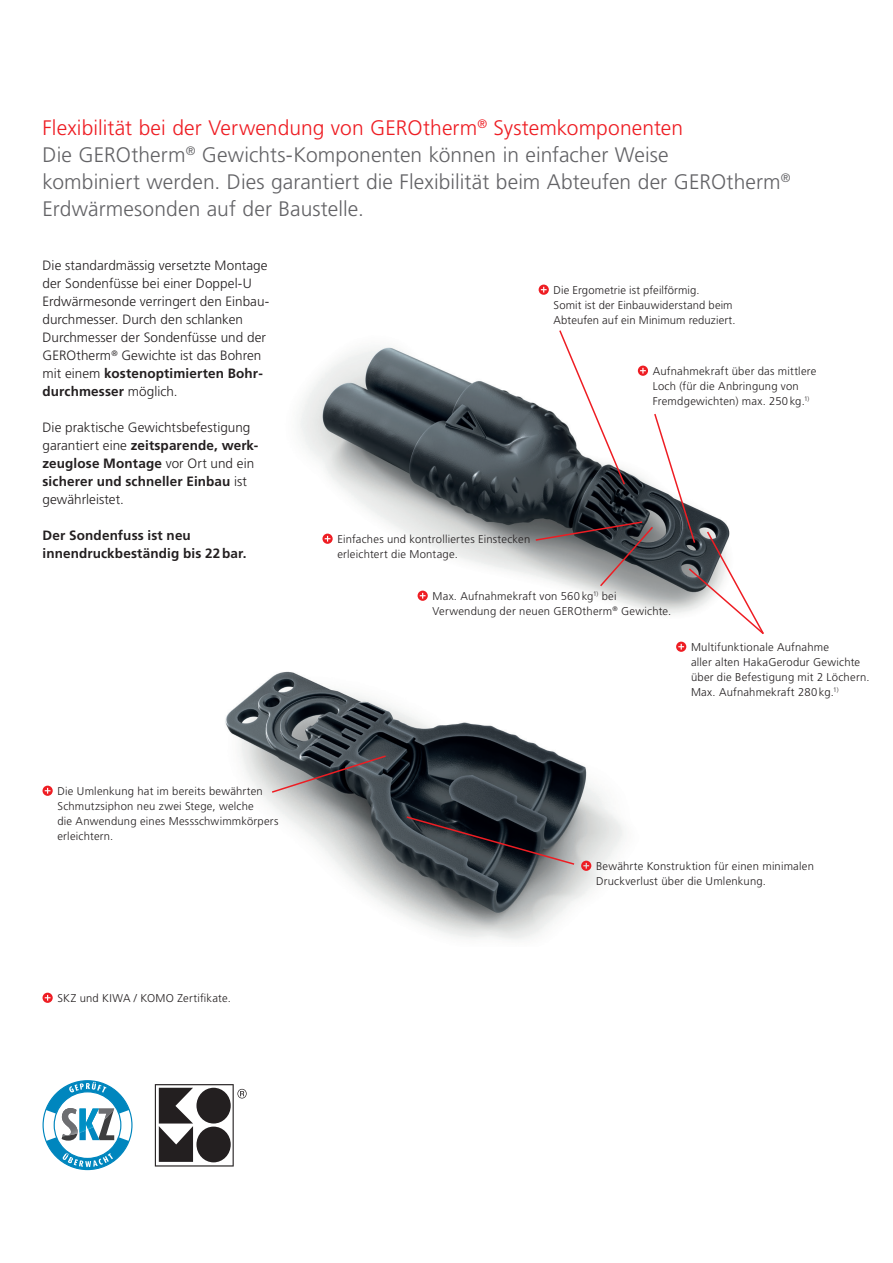
<style>
.page{position:relative;width:893px;height:1263px;background:#fff}
.page>*{position:absolute;margin:0;border:0;box-sizing:border-box;transform-origin:0 0}
.HAKA_Ob_Lead{font:300 21px/27px "Frutiger";letter-spacing:.005em;color:#636366}
.HAKA_Ob_Lead-2{font:300 21px "Frutiger";letter-spacing:.005em;color:#ee1d23}
.HAKA_Ob_Fliess{font:300 13.5px/18px "Frutiger";letter-spacing:.005em;color:#231f20}
.HAKA_Ob_Fliess-2{font:700 13.5px/18px "Frutiger";letter-spacing:.01em;color:#231f20}
.HAKA_Ob_Fliess-3{font:300 11.25px/15px "Frutiger";letter-spacing:.02em;color:#231f20}
.s1{font-weight:700}
</style>
<div class="page">
<img style="left:299px;top:347px;width:388px;height:301px">
<img style="left:225px;top:637px;width:455px;height:303px">
<svg style="left:539px;top:285px;width:10px;height:10px"></svg>
<svg style="left:43px;top:993px;width:10px;height:10px"></svg>
<svg style="left:43px;top:786px;width:10px;height:10px"></svg>
<svg style="left:322px;top:534px;width:11px;height:10px"></svg>
<svg style="left:676px;top:642px;width:10px;height:10px"></svg>
<svg style="left:418px;top:591px;width:10px;height:10px"></svg>
<svg style="left:43px;top:1080px;width:90px;height:90px"></svg>
<img style="left:99px;top:1108px;width:15px;height:11px">
<img style="left:62px;top:1108px;width:16px;height:28px">
<img style="left:80px;top:1108px;width:19px;height:25px">
<svg style="left:155px;top:1084px;width:92px;height:82px"></svg>
<div style="left:196px;top:1088px;width:35px;height:35px;background:#231f20;border-radius:50%"></div>
<div style="left:196px;top:1126px;width:35px;height:36px;background:#231f20;border-radius:50%"></div>
<svg style="left:534px;top:330px;width:230px;height:306px"></svg>
<svg style="left:270px;top:754px;width:117px;height:40px;background:#636165"></svg>
<svg style="left:405px;top:815px;width:186px;height:56px;background:#4b4b50"></svg>
<p class="HAKA_Ob_Lead-2" style="left:43px;top:116px;width:642px">Flexibilität bei der Verwendung von GEROtherm<sup>®</sup> Systemkomponenten</p>
<p class="HAKA_Ob_Lead" style="left:43px;top:142px;width:750px">Die GEROtherm<sup>®</sup> Gewichts-Komponenten können in einfacher Weise<br>kombiniert werden. Dies garantiert die Flexibilität beim Abteufen der GEROtherm<sup>®<br></sup>Erdwärmesonden auf der Baustelle.</p>
<p class="HAKA_Ob_Fliess" style="left:43px;top:257px;width:228px">Die standardmässig versetzte Montage der Sondenfüsse bei einer Doppel-U Erdwärmesonde verringert den Einbau&shy;durchmesser. Durch den schlanken Durchmesser der Sondenfüsse und der GEROtherm<sup>®</sup> Gewichte ist das Bohren mit einem <span class="s1">kostenoptimierten Bohr&shy;durchmesser</span> möglich.</p>
<p class="HAKA_Ob_Fliess" style="left:43px;top:419px;width:217px">Die praktische Gewichtsbefestigung garantiert eine <span class="s1">zeitsparende, werk&shy;zeuglose Montage</span> vor Ort und ein <span class="s1">sicherer und schneller Einbau</span> ist gewährleistet.</p>
<p class="HAKA_Ob_Fliess-2" style="left:43px;top:526px;width:205px">Der Sondenfuss ist neu innendruckbeständig bis 22bar.</p>
<p class="HAKA_Ob_Fliess-3" style="left:57px;top:784px;width:223px">Die Umlenkung hat im bereits bewährten Schmutzsiphon neu zwei Stege, welche<br>die Anwendung eines Messschwimmkörpers erleichtern.</p>
<p class="HAKA_Ob_Fliess-3" style="left:57px;top:991px;width:175px">SKZ und KIWA / KOMO Zertifikate.</p>
<p class="HAKA_Ob_Fliess-3" style="left:553px;top:283px;width:184px">Die Ergometrie ist pfeilförmig.<br>Somit ist der Einbauwiderstand beim<br>Abteufen auf ein Minimum reduziert.</p>
<p class="HAKA_Ob_Fliess-3" style="left:337px;top:532px;width:194px">Einfaches und kontrolliertes Einstecken erleichtert die Montage.</p>
<p class="HAKA_Ob_Fliess-3" style="left:653px;top:364px;width:165px">Aufnahmekraft über das mittlere<br>Loch (für die Anbringung von<br>Fremdgewichten) max. 250 kg.<sup>1)</sup></p>
<p class="HAKA_Ob_Fliess-3" style="left:432px;top:589px;width:240px">Max. Aufnahmekraft von 560 kg<sup>1)</sup> bei<br>Verwendung der neuen GEROtherm<sup>®</sup> Gewichte.</p>
<p class="HAKA_Ob_Fliess-3" style="left:691px;top:640px;width:180px">Multifunktionale Aufnahme<br>aller alten HakaGerodur Gewichte über die Befestigung mit 2 Löchern.<br>Max. Aufnahmekraft 280 kg.<sup>1)</sup></p>
<p class="HAKA_Ob_Fliess-3" style="left:596px;top:859px;width:219px">Bewährte Konstruktion für einen minimalen<br>Druckverlust über die Umlenkung.</p>
</div>
